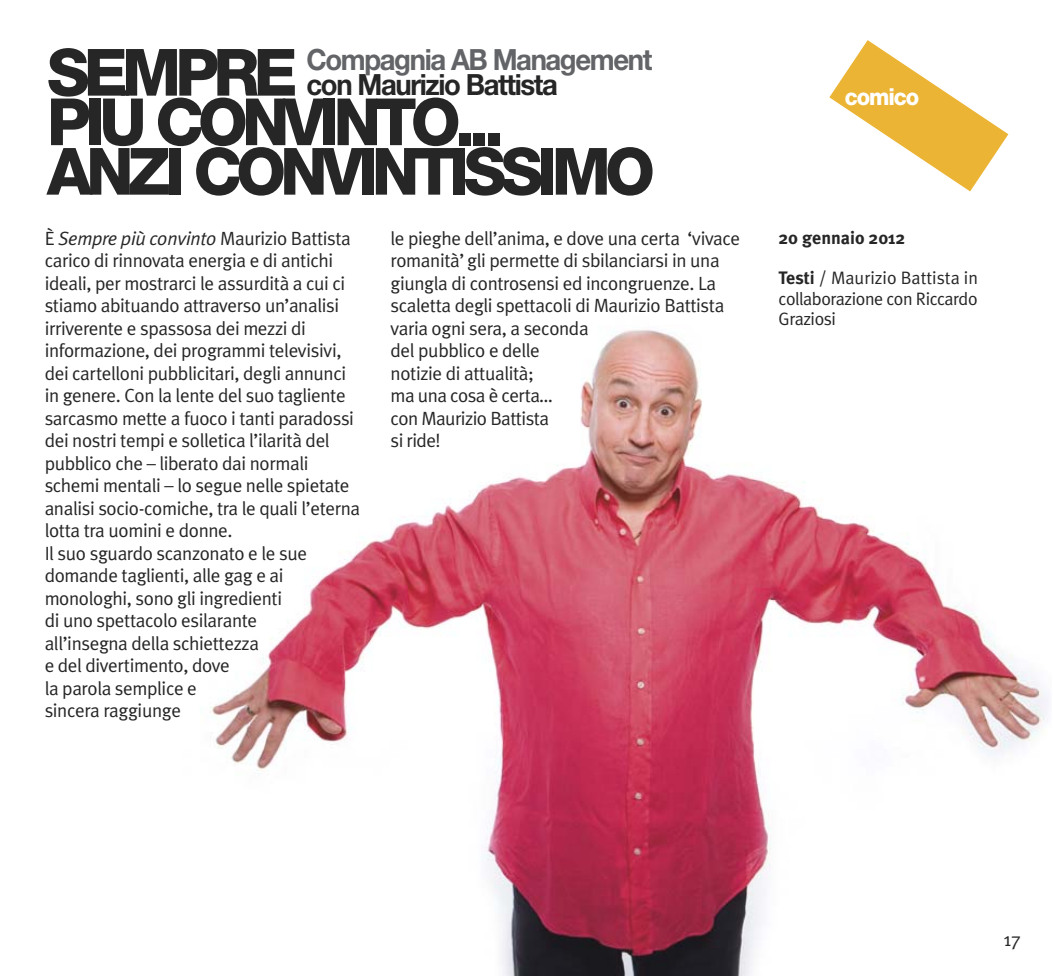
<style>
.page{position:relative;width:1053px;height:976px;background:#fff}
.page>*{position:absolute;margin:0;border:0;box-sizing:border-box;transform-origin:0 0}
.t1{font:800 65.25px/49.5px "Helvetica Neue";letter-spacing:-.09em;color:#272627}
.t2{font:700 29.25px "Helvetica Neue";letter-spacing:-.05em;color:#636467;scale:.94 1}
.t3{font:700 29.25px "Helvetica Neue";letter-spacing:-.05em;color:#272627;scale:.94 1}
.t4{font:800 23.4px "Helvetica Neue";letter-spacing:-.05em;color:#fff;scale:.94 1}
.t5{font:19.12px/22.5px "Meta Plus Normal";letter-spacing:-.02em;color:#272627}
.t6{font:18px/20.2px "Meta Plus Normal";letter-spacing:-.025em;color:#272627;text-align:justify}
.t7{font:700 18px "Meta Plus";color:#272627}
.s1{font-style:italic}
.s2{font-family:"Meta Plus";font-weight:700}
</style>
<div class="page">
<img style="left:210px;top:330px;width:838px;height:646px">
<svg style="left:829px;top:40px;width:179px;height:151px"></svg>
<h1 class="t1" style="left:47px;top:53px;width:609px">SEMPRE<br>PIÙ CONVINTO...<br>ANZI CONVINTISSIMO</h1>
<h2 class="t2" style="left:306px;top:49px;width:369px">Compagnia AB Management</h2>
<h2 class="t3" style="left:306px;top:74px;width:269px">con Maurizio Battista</h2>
<p class="t5" style="left:45px;top:228px;width:317px">È <span class="s1">Sempre più convinto</span> Maurizio Battista carico di rinnovata energia e di antichi ideali, per mostrarci le assurdità a cui ci stiamo abituando attraverso un’analisi irriverente e spassosa dei mezzi di informazione, dei programmi televisivi, dei cartelloni pubblicitari, degli annunci in genere. Con la lente del suo tagliente sarcasmo mette a fuoco i tanti paradossi dei nostri tempi e solletica l’ilarità del pubblico che – liberato dai normali schemi mentali – lo segue nelle spietate analisi socio-comiche, tra le quali l’eterna lotta tra uomini e donne.<br>Il suo sguardo scanzonato e le sue domande taglienti, alle gag e ai monologhi, sono gli ingredienti<br>di uno spettacolo esilarante<br>all’insegna della schiettezza<br>e del divertimento, dove<br>la parola semplice e<br>sincera raggiunge</p>
<p class="t5" style="left:390px;top:228px;width:351px">le pieghe dell’anima, e dove una certa ‘vivace romanità’ gli permette di sbilanciarsi in una giungla di controsensi ed incongruenze. La scaletta degli spettacoli di Maurizio Battista varia ogni sera, a seconda<br>del pubblico e delle<br>notizie di attualità;<br>ma una cosa è certa…<br>con Maurizio Battista<br>si ride!</p>
<p class="t4" style="left:844px;top:88px;width:81px">comico</p>
<p class="t7" style="left:778px;top:230px;width:128px">20 gennaio 2012</p>
<p class="t6" style="left:778px;top:269px;width:201px"><span class="s2">Testi</span> / Maurizio Battista in collaborazione con Riccardo Graziosi</p>
<p class="t5" style="left:1003px;top:930px;width:19px">17</p>
</div>
